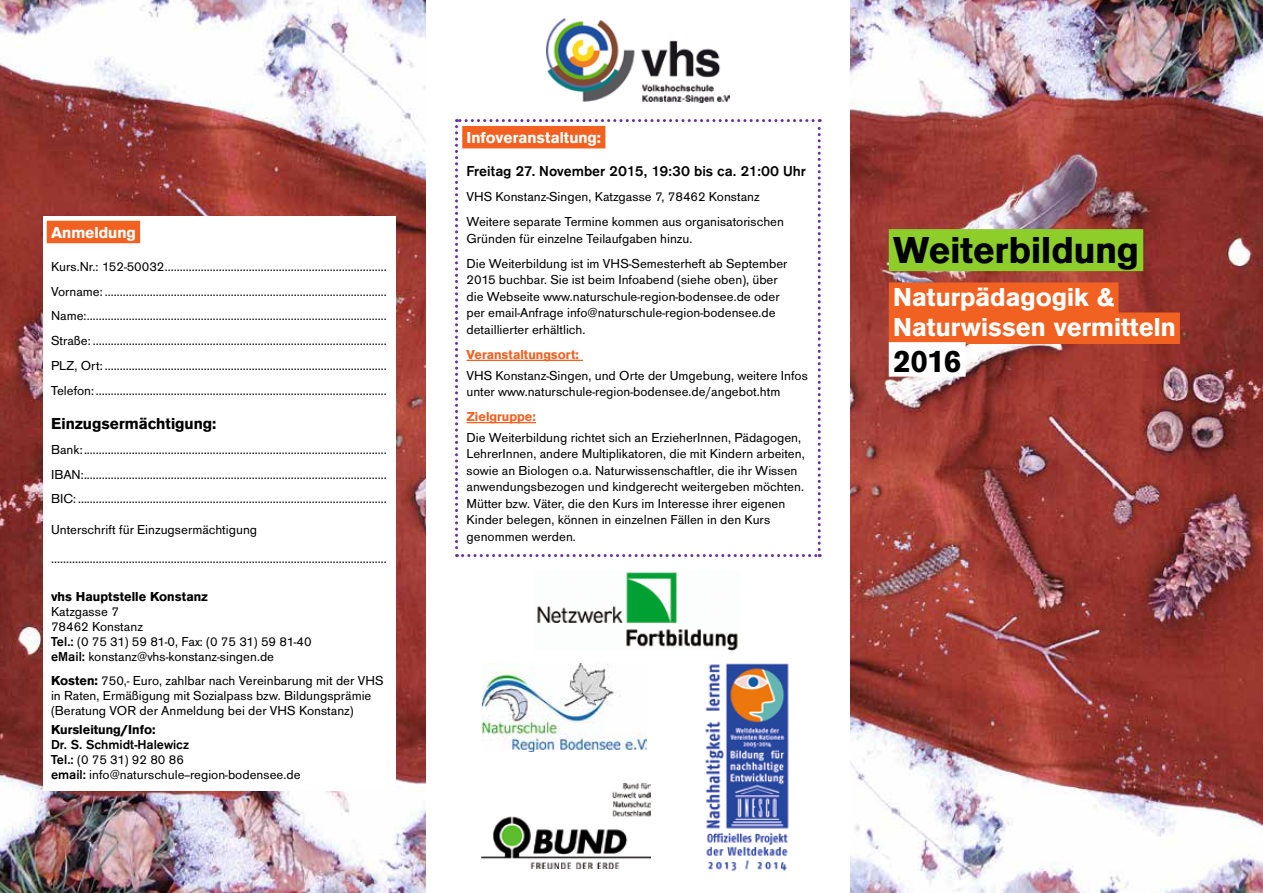
<style>
.page{position:relative;width:1263px;height:893px;background:#fff}
.page>*{position:absolute;margin:0;border:0;box-sizing:border-box;transform-origin:0 0}
.t1{font:700 39px "Ancona";color:#000}
.t2{font:700 33px "Ancona";color:#000}
.t3{font:700 27px/30px "Ancona";color:#fff}
.t4{font:700 16.5px "Ancona";color:#fff}
.t5{font:700 16.5px "Ancona";color:#000}
.t6{font:600 15px "Ancona";color:#000}
.t7{font:13.5px/16.5px "Ancona";color:#000}
.t8{font:700 13.5px "Ancona";color:#000}
.t9{font:700 13.5px "Ancona";color:#f16222}
.s1{font-weight:600}
.s2{font-weight:700}
</style>
<div class="page">
<img style="left:481px;top:782px;width:170px;height:87px">
<img style="left:705px;top:663px;width:84px;height:208px">
<img style="left:850px;top:0;width:413px;height:893px">
<img style="left:0;top:0;width:425px;height:893px">
<svg style="left:455px;top:119px;width:366px;height:438px"></svg>
<div style="left:43px;top:217px;width:352px;height:574px;background:#fff"></div>
<div style="left:47px;top:221px;width:93px;height:22px;background:#f16222"></div>
<div style="left:889px;top:229px;width:254px;height:42px;background:#8dce2b"></div>
<div style="left:889px;top:282px;width:229px;height:32px;background:#f16222"></div>
<div style="left:889px;top:312px;width:291px;height:32px;background:#f16222"></div>
<div style="left:889px;top:342px;width:77px;height:35px;background:#fff"></div>
<img style="left:546px;top:19px;width:183px;height:84px">
<img style="left:537px;top:572px;width:201px;height:79px">
<img style="left:482px;top:663px;width:164px;height:88px">
<p class="t4" style="left:51px;top:223px;width:86px">Anmeldung</p>
<p class="t7" style="left:51px;top:254px;width:337px;line-height:24.8px;text-align:justify">Kurs.Nr.: 152-50032..........................................................................<br>Vorname: ..............................................................................................<br>Name:....................................................................................................<br>Straße: ..................................................................................................<br>PLZ, Ort: ..............................................................................................<br>Telefon: .................................................................................................</p>
<p class="t5" style="left:51px;top:414px;width:167px">Einzugsermächtigung:</p>
<p class="t7" style="left:51px;top:437px;width:337px;line-height:24.8px;text-align:justify">Bank:.....................................................................................................<br>IBAN:.....................................................................................................<br>BIC: .......................................................................................................</p>
<p class="t7" style="left:51px;top:515px;width:337px;line-height:29px">Unterschrift für Einzugsermächtigung ................................................................................................................</p>
<p class="t8" style="left:51px;top:589px;width:158px">vhs Hauptstelle Konstanz</p>
<p class="t7" style="left:51px;top:605px;width:262px;line-height:15px">Katzgasse 7<br>78462 Konstanz<br><span class="s1">Tel.:</span> (0 75 31) 59 81-0, Fax: (0 75 31) 59 81-40 <span class="s1">eMail:</span> konstanz@vhs-konstanz-singen.de</p>
<p class="t7" style="left:51px;top:673px;width:334px;line-height:15px"><span class="s2">Kosten:</span> 750,- Euro, zahlbar nach Vereinbarung mit der VHS in Raten, Ermäßigung mit Sozialpass bzw. Bildungsprämie (Beratung VOR der Anmeldung bei der VHS Konstanz)</p>
<p class="t8" style="left:51px;top:722px;width:106px">Kursleitung/Info:</p>
<p class="t7" style="left:51px;top:737px;width:251px;line-height:15px"><span class="s1">Dr. S. Schmidt-Halewicz<br>Tel.:</span> (0 75 31) 92 80 86<br><span class="s1">email:</span> info@naturschule--region-bodensee.de</p>
<p class="t4" style="left:466px;top:128px;width:136px">Infoveranstaltung:</p>
<p class="t6" style="left:466px;top:163px;width:341px">Freitag 27. November 2015, 19:30 bis ca. 21:00 Uhr</p>
<p class="t7" style="left:466px;top:185px;width:319px;line-height:25px">VHS Konstanz-Singen, Katzgasse 7, 78462 Konstanz<br>Weitere separate Termine kommen aus organisatorischen</p>
<p class="t7" style="left:466px;top:226px;width:322px;line-height:25px">Gründen für einzelne Teilaufgaben hinzu.<br>Die Weiterbildung ist im VHS-Semesterheft ab September</p>
<p class="t7" style="left:466px;top:272px;width:315px">2015 buchbar. Sie ist beim Infoabend (siehe oben), über die Webseite www.naturschule-region-bodensee.de oder per email-Anfrage info@naturschule-region-bodensee.de detaillierter erhältlich.</p>
<p class="t9" style="left:466px;top:347px;width:114px">Veranstaltungsort:</p>
<p class="t7" style="left:466px;top:367px;width:343px">VHS Konstanz-Singen, und Orte der Umgebung, weitere Infos unter www.naturschule-region-bodensee.de/angebot.htm</p>
<p class="t9" style="left:466px;top:409px;width:71px">Zielgruppe:</p>
<p class="t7" style="left:466px;top:429px;width:340px">Die Weiterbildung richtet sich an ErzieherInnen, Pädagogen, LehrerInnen, andere Multiplikatoren, die mit Kindern arbeiten, sowie an Biologen o.a. Naturwissenschaftler, die ihr Wissen anwendungsbezogen und kindgerecht weitergeben möchten.<br>Mütter bzw. Väter, die den Kurs im Interesse ihrer eigenen Kinder belegen, können in einzelnen Fällen in den Kurs genommen werden.</p>
<h1 class="t1" style="left:893px;top:228px;width:247px">Weiterbildung</h1>
<h3 class="t3" style="left:893px;top:282px;width:284px">Naturpädagogik &amp;<br>Naturwissen vermitteln</h3>
<h2 class="t2" style="left:893px;top:342px;width:70px">2016</h2>
</div>
